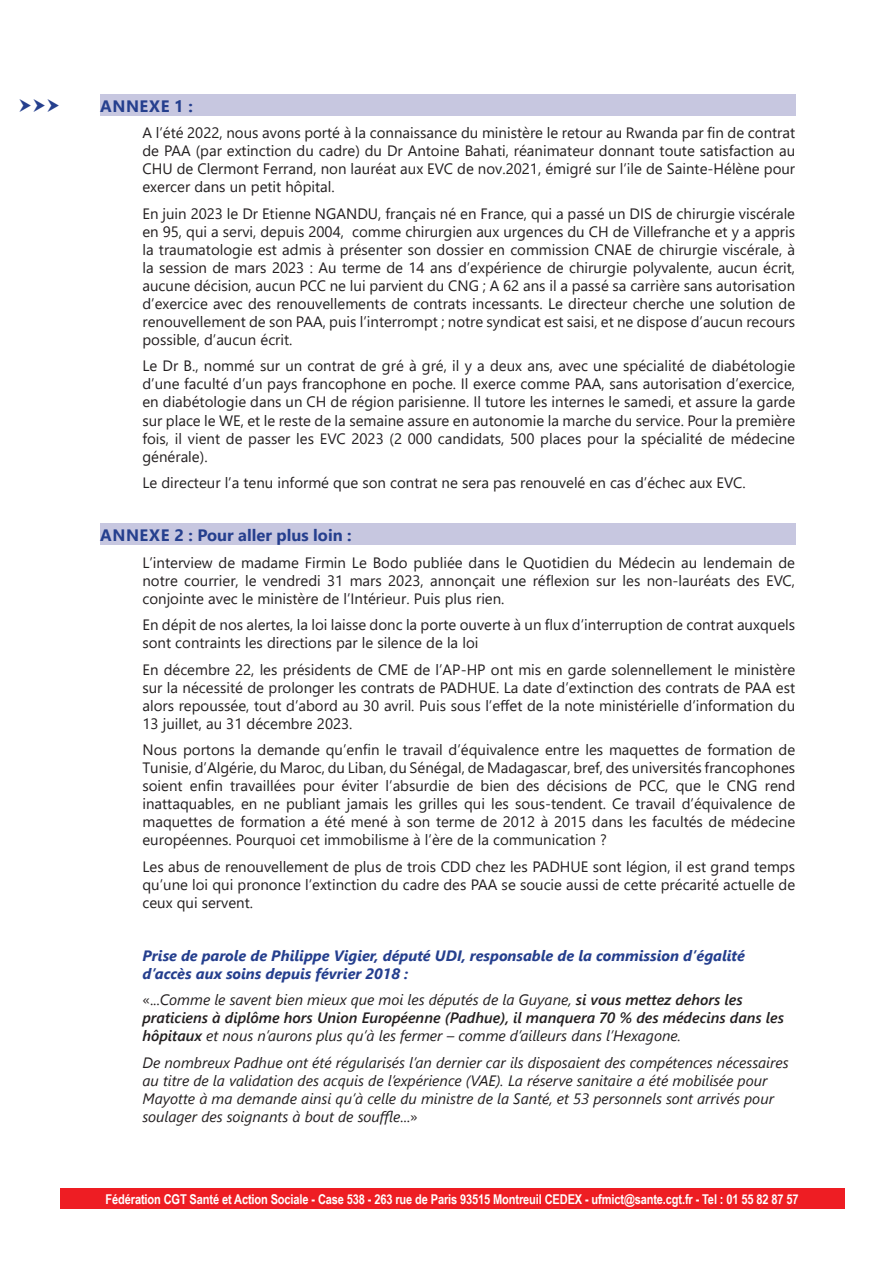
<style>
.page{position:relative;width:893px;height:1263px;background:#fff}
.page>*{position:absolute;margin:0;border:0;box-sizing:border-box;transform-origin:0 0}
.t1{font:700 16.5px "Segoe UI";color:#253f8e}
.t2{font:15px/18px "Segoe UI";color:#231f20;text-align:justify}
.t3{font:italic 15px/18px "Segoe UI";color:#231f20}
.t4{font:italic 700 15px/18px "Segoe UI";color:#253f8e}
.txt_courant{font:700 13.5px "Arial Narrow";letter-spacing:-.01em;color:#fff}
.s1{font-style:normal}
.s2{font-weight:600}
</style>
<div class="page">
<div style="left:100px;top:94px;width:695px;height:21px;background:#c7c7e0"></div>
<div style="left:100px;top:523px;width:695px;height:21px;background:#c7c7e0"></div>
<div style="left:60px;top:1188px;width:784px;height:21px;background:#ee1d23"></div>
<p class="t1" style="left:100px;top:91px;width:94px">ANNEXE 1 :</p>
<p class="t2" style="left:142px;top:123px;width:654px">A l’été 2022, nous avons porté à la connaissance du ministère le retour au Rwanda par fin de contrat de PAA (par extinction du cadre) du Dr Antoine Bahati, réanimateur donnant toute satisfaction au CHU de Clermont Ferrand, non lauréat aux EVC de nov.2021, émigré sur l’ile de Sainte-Hélène pour exercer dans un petit hôpital.</p>
<p class="t2" style="left:142px;top:203px;width:654px">En juin 2023 le Dr Etienne NGANDU, français né en France, qui a passé un DIS de chirurgie viscérale en 95, qui a servi, depuis 2004, comme chirurgien aux urgences du CH de Villefranche et y a appris la traumatologie est admis à présenter son dossier en commission CNAE de chirurgie viscérale, à la session de mars 2023 : Au terme de 14 ans d’expérience de chirurgie polyvalente, aucun écrit, aucune décision, aucun PCC ne lui parvient du CNG ; A 62 ans il a passé sa carrière sans autorisation d’exercice avec des renouvellements de contrats incessants. Le directeur cherche une solution de renouvellement de son PAA, puis l’interrompt ; notre syndicat est saisi, et ne dispose d’aucun recours possible, d’aucun écrit.</p>
<p class="t2" style="left:142px;top:356px;width:654px">Le Dr B., nommé sur un contrat de gré à gré, il y a deux ans, avec une spécialité de diabétologie d’une faculté d’un pays francophone en poche. Il exerce comme PAA, sans autorisation d’exercice, en diabétologie dans un CH de région parisienne. Il tutore les internes le samedi, et assure la garde sur place le WE, et le reste de la semaine assure en autonomie la marche du service. Pour la première fois, il vient de passer les EVC 2023 (2 000 candidats, 500 places pour la spécialité de médecine générale).</p>
<p class="t2" style="left:142px;top:472px;width:605px">Le directeur l’a tenu informé que son contrat ne sera pas renouvelé en cas d’échec aux EVC.</p>
<p class="t1" style="left:100px;top:520px;width:253px">ANNEXE 2 : Pour aller plus loin :</p>
<p class="t2" style="left:142px;top:552px;width:654px">L’interview de madame Firmin Le Bodo publiée dans le Quotidien du Médecin au lendemain de notre courrier, le vendredi 31 mars 2023, annonçait une réflexion sur les non-lauréats des EVC, conjointe avec le ministère de l’Intérieur. Puis plus rien.</p>
<p class="t2" style="left:142px;top:614px;width:654px">En dépit de nos alertes, la loi laisse donc la porte ouverte à un flux d’interruption de contrat auxquels sont contraints les directions par le silence de la loi</p>
<p class="t2" style="left:142px;top:659px;width:654px">En décembre 22, les présidents de CME de l’AP-HP ont mis en garde solennellement le ministère sur la nécessité de prolonger les contrats de PADHUE. La date d’extinction des contrats de PAA est alors repoussée, tout d’abord au 30 avril. Puis sous l’effet de la note ministérielle d’information du 13 juillet, au 31 décembre 2023.</p>
<p class="t2" style="left:142px;top:739px;width:654px">Nous portons la demande qu’enfin le travail d’équivalence entre les maquettes de formation de Tunisie, d’Algérie, du Maroc, du Liban, du Sénégal, de Madagascar, bref, des universités francophones soient enfin travaillées pour éviter l’absurdie de bien des décisions de PCC, que le CNG rend inattaquables, en ne publiant jamais les grilles qui les sous-tendent. Ce travail d’équivalence de maquettes de formation a été mené à son terme de 2012 à 2015 dans les facultés de médecine européennes. Pourquoi cet immobilisme à l’ère de la communication ?</p>
<p class="t2" style="left:142px;top:856px;width:654px">Les abus de renouvellement de plus de trois CDD chez les PADHUE sont légion, il est grand temps qu’une loi qui prononce l’extinction du cadre des PAA se soucie aussi de cette précarité actuelle de ceux qui servent.</p>
<p class="t4" style="left:142px;top:944px;width:604px">Prise de parole de Philippe Vigier, député UDI, responsable de la commission d’égalité d’accès aux soins depuis février 2018 :</p>
<p class="t3" style="left:142px;top:988px;width:643px"><span class="s1">«...</span>Comme le savent bien mieux que moi les députés de la Guyane, <span class="s2">si vous mettez dehors les praticiens à diplôme hors Union Européenne (Padhue), il manquera 70 % des médecins dans les hôpitaux</span> et nous n’aurons plus qu’à les fermer – comme d’ailleurs dans l’Hexagone.</p>
<p class="t3" style="left:142px;top:1051px;width:648px">De nombreux Padhue ont été régularisés l’an dernier car ils disposaient des compétences nécessaires au titre de la validation des acquis de l’expérience (VAE). La réserve sanitaire a été mobilisée pour Mayotte à ma demande ainsi qu’à celle du ministre de la Santé, et 53 personnels sont arrivés pour soulager des soignants à bout de souffle<span class="s1">...»</span></p>
<p class="txt_courant" style="left:106px;top:1189px;width:694px">Fédération CGT Santé et Action Sociale - Case 538 - 263 rue de Paris 93515 Montreuil CEDEX - ufmict@sante.cgt.fr - Tel : 01 55 82 87 57</p>
</div>
